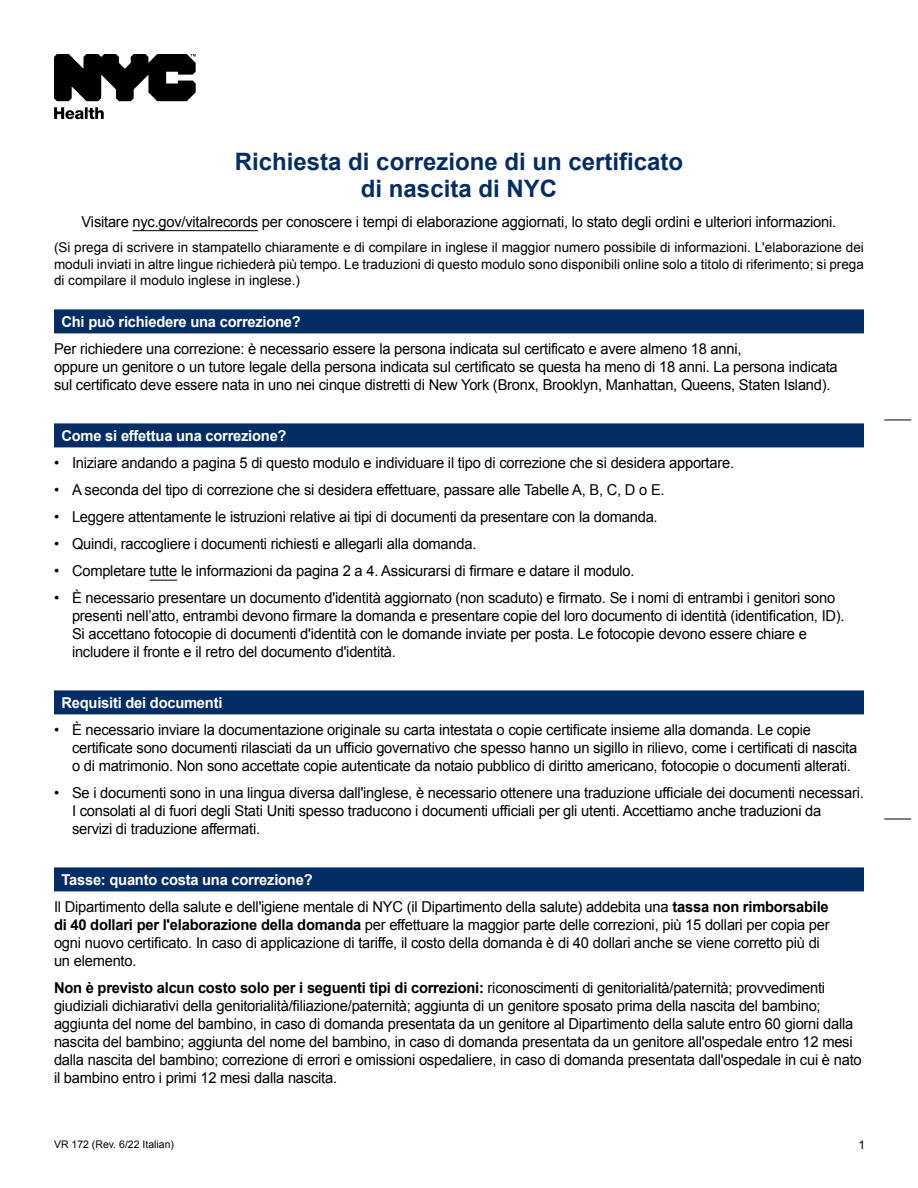
<style>
.page{position:relative;width:918px;height:1188px;background:#fff}
.page>*{position:absolute;margin:0;border:0;box-sizing:border-box;transform-origin:0 0}
.t1{font:700 24px/27px "Arial";color:#052d65;text-align:center}
.Body_Copy{font:15px/18px "Arial";letter-spacing:-.015em;color:#000}
.H1_Banner{font:700 15px "Arial";letter-spacing:-.015em;color:#fff}
.t2{font:13.5px/16.5px "Arial";color:#000;text-align:justify}
.t3{font:12px "Arial";color:#000}
.t4{font:10.5px "Arial";color:#000}
.s1{font-weight:700}
</style>
<div class="page">
<svg style="left:54px;top:54px;width:142px;height:65px"></svg>
<hr style="left:132px;top:230px;width:126px;height:1px;background:#000">
<div style="left:54px;top:309px;width:810px;height:24px;background:#052d65"></div>
<div style="left:54px;top:423px;width:810px;height:24px;background:#052d65"></div>
<svg style="left:150px;top:580px;width:27px;height:1px"></svg>
<div style="left:54px;top:690px;width:810px;height:24px;background:#052d65"></div>
<div style="left:54px;top:867px;width:810px;height:24px;background:#052d65"></div>
<svg style="left:884px;top:420px;width:27px;height:1px"></svg>
<svg style="left:884px;top:819px;width:27px;height:1px"></svg>
<p class="t1" style="left:235px;top:149px;width:450px">Richiesta di correzione di un certificato di nascita di NYC</p>
<p class="Body_Copy" style="left:82px;top:213px;width:756px">Visitare nyc.gov/vitalrecords per conoscere i tempi di elaborazione aggiornati, lo stato degli ordini e ulteriori informazioni.</p>
<p class="t2" style="left:54px;top:240px;width:811px">(Si prega di scrivere in stampatello chiaramente e di compilare in inglese il maggior numero possibile di informazioni. L'elaborazione dei moduli inviati in altre lingue richiederà più tempo. Le traduzioni di questo modulo sono disponibili online solo a titolo di riferimento; si prega di compilare il modulo inglese in inglese.)</p>
<p class="H1_Banner" style="left:62px;top:312px;width:241px">Chi può richiedere una correzione?</p>
<p class="Body_Copy" style="left:54px;top:340px;width:785px">Per richiedere una correzione: è necessario essere la persona indicata sul certificato e avere almeno 18 anni,<br>oppure un genitore o un tutore legale della persona indicata sul certificato se questa ha meno di 18 anni. La persona indicata sul certificato deve essere nata in uno nei cinque distretti di New York (Bronx, Brooklyn, Manhattan, Queens, Staten Island).</p>
<p class="H1_Banner" style="left:62px;top:426px;width:227px">Come si effettua una correzione?</p>
<p class="Body_Copy" style="left:54px;top:454px;width:682px">• Iniziare andando a pagina 5 di questo modulo e individuare il tipo di correzione che si desidera apportare.</p>
<p class="Body_Copy" style="left:54px;top:481px;width:612px">• A seconda del tipo di correzione che si desidera effettuare, passare alle Tabelle A, B, C, D o E.</p>
<p class="Body_Copy" style="left:54px;top:508px;width:605px">• Leggere attentamente le istruzioni relative ai tipi di documenti da presentare con la domanda.</p>
<p class="Body_Copy" style="left:54px;top:535px;width:424px">• Quindi, raccogliere i documenti richiesti e allegarli alla domanda.</p>
<p class="Body_Copy" style="left:54px;top:562px;width:582px">• Completare tutte le informazioni da pagina 2 a 4. Assicurarsi di firmare e datare il modulo.</p>
<p class="Body_Copy" style="left:72px;top:589px;width:774px;text-indent:-18px">• È necessario presentare un documento d'identità aggiornato (non scaduto) e firmato. Se i nomi di entrambi i genitori sono presenti nell’atto, entrambi devono firmare la domanda e presentare copie del loro documento di identità (identification, ID).<br>Si accettano fotocopie di documenti d'identità con le domande inviate per posta. Le fotocopie devono essere chiare e includere il fronte e il retro del documento d'identità.</p>
<p class="H1_Banner" style="left:62px;top:693px;width:162px">Requisiti dei documenti</p>
<p class="Body_Copy" style="left:72px;top:721px;width:787px;text-indent:-18px">• È necessario inviare la documentazione originale su carta intestata o copie certificate insieme alla domanda. Le copie certificate sono documenti rilasciati da un ufficio governativo che spesso hanno un sigillo in rilievo, come i certificati di nascita o di matrimonio. Non sono accettate copie autenticate da notaio pubblico di diritto americano, fotocopie o documenti alterati.</p>
<p class="Body_Copy" style="left:72px;top:784px;width:793px;text-indent:-18px">• Se i documenti sono in una lingua diversa dall'inglese, è necessario ottenere una traduzione ufficiale dei documenti necessari.<br>I consolati al di fuori degli Stati Uniti spesso traducono i documenti ufficiali per gli utenti. Accettiamo anche traduzioni da servizi di traduzione affermati.</p>
<p class="H1_Banner" style="left:62px;top:870px;width:253px">Tasse: quanto costa una correzione?</p>
<p class="Body_Copy" style="left:54px;top:898px;width:777px">Il Dipartimento della salute e dell'igiene mentale di NYC (il Dipartimento della salute) addebita una <span class="s1">tassa non rimborsabile di 40 dollari per l'elaborazione della domanda</span> per effettuare la maggior parte delle correzioni, più 15 dollari per copia per ogni nuovo certificato. In caso di applicazione di tariffe, il costo della domanda è di 40 dollari anche se viene corretto più di un elemento.</p>
<p class="Body_Copy" style="left:54px;top:979px;width:809px"><span class="s1">Non è previsto alcun costo solo per i seguenti tipi di correzioni:</span> riconoscimenti di genitorialità/paternità; provvedimenti giudiziali dichiarativi della genitorialità/filiazione/paternità; aggiunta di un genitore sposato prima della nascita del bambino; aggiunta del nome del bambino, in caso di domanda presentata da un genitore al Dipartimento della salute entro 60 giorni dalla nascita del bambino; aggiunta del nome del bambino, in caso di domanda presentata da un genitore all'ospedale entro 12 mesi dalla nascita del bambino; correzione di errori e omissioni ospedaliere, in caso di domanda presentata dall'ospedale in cui è nato il bambino entro i primi 12 mesi dalla nascita.</p>
<p class="t4" style="left:54px;top:1137px;width:122px">VR 172 (Rev. 6/22 Italian)</p>
<p class="t3" style="left:858px;top:1137px;width:8px">1</p>
</div>
